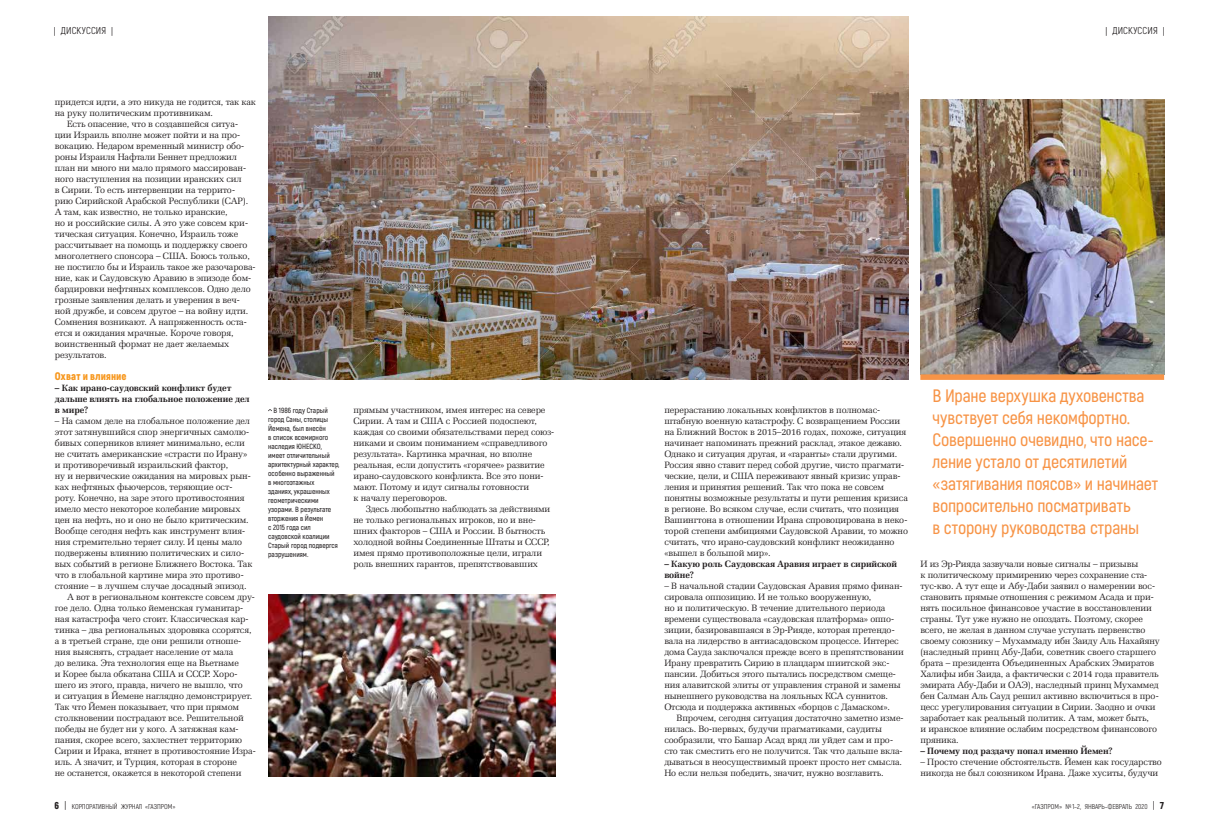
<style>
.page{position:relative;width:1219px;height:837px;background:#fff}
.page>*{position:absolute;margin:0;border:0;box-sizing:border-box;transform-origin:0 0}
.t1{font:600 18px/22px "Akrobat";letter-spacing:-.01em;color:#f79447}
.t2{font:900 11px "Akrobat";letter-spacing:.015em;color:#f7971d}
.t3{font:10px "Akrobat";letter-spacing:.015em;color:#231f20}
.t4{font:9.2px/11px "Zapf Elliptical 711 BT";letter-spacing:-.015em;color:#231f20}
.t5{font:700 9.2px/11px "Zapf Elliptical 711 BT";letter-spacing:-.015em;color:#231f20}
.t6{font:600 7.5px/9px "Akrobat";color:#231f20}
.t7{font:7px "Akrobat";color:#231f20}
.s1{font-weight:900;font-size:10px}
.s2{font-size:10px}
.s3{font-weight:600;font-size:5px}
</style>
<div class="page">
<img style="left:268px;top:594px;width:287px;height:182px">
<img style="left:920px;top:99px;width:244px;height:275px">
<div style="left:920px;top:374px;width:244px;height:6px;background:#f79447"></div>
<img style="left:268px;top:17px;width:640px;height:363px">
<p class="t3" style="left:54px;top:25px;width:61px">| ДИСКУССИЯ |</p>
<p class="t3" style="left:1105px;top:25px;width:61px">| ДИСКУССИЯ |</p>
<p class="t4" style="left:55px;top:96px;width:203px">придется идти, а это никуда не годится, так как</p>
<p class="t4" style="left:55px;top:107px;width:160px">на руку политическим противникам.</p>
<p class="t4" style="left:67px;top:118px;width:172px">Есть опасение, что в создавшейся ситуа-</p>
<p class="t4" style="left:55px;top:129px;width:187px">ции Израиль вполне может пойти и на про-</p>
<p class="t4" style="left:55px;top:140px;width:191px">вокацию. Недаром временный министр обо-</p>
<p class="t4" style="left:55px;top:151px;width:184px">роны Израиля Нафтали Беннет предложил</p>
<p class="t4" style="left:55px;top:162px;width:193px">план ни много ни мало прямого массирован-</p>
<p class="t4" style="left:55px;top:173px;width:188px">ного наступления на позиции иранских сил</p>
<p class="t4" style="left:55px;top:184px;width:182px">в Сирии. То есть интервенции на террито-</p>
<p class="t4" style="left:55px;top:195px;width:195px">рию Сирийской Арабской Республики (САР).</p>
<p class="t4" style="left:55px;top:206px;width:174px">А там, как известно, не только иранские,</p>
<p class="t4" style="left:55px;top:217px;width:195px">но и российские силы. А это уже совсем кри-</p>
<p class="t4" style="left:55px;top:228px;width:185px">тическая ситуация. Конечно, Израиль тоже</p>
<p class="t4" style="left:55px;top:239px;width:194px">рассчитывает на помощь и поддержку своего</p>
<p class="t4" style="left:55px;top:250px;width:197px">многолетнего спонсора – США. Боюсь только,</p>
<p class="t4" style="left:55px;top:261px;width:202px">не постигло бы и Израиль такое же разочарова-</p>
<p class="t4" style="left:55px;top:272px;width:198px">ние, как и Саудовскую Аравию в эпизоде бом-</p>
<p class="t4" style="left:55px;top:283px;width:197px">бардировки нефтяных комплексов. Одно дело</p>
<p class="t4" style="left:55px;top:294px;width:187px">грозные заявления делать и уверения в веч-</p>
<p class="t4" style="left:55px;top:305px;width:195px">ной дружбе, и совсем другое – на войну идти.</p>
<p class="t4" style="left:55px;top:316px;width:194px">Сомнения возникают. А напряженность оста-</p>
<p class="t4" style="left:55px;top:327px;width:180px">ется и ожидания мрачные. Короче говоря,</p>
<p class="t4" style="left:55px;top:338px;width:176px">воинственный формат не дает желаемых</p>
<p class="t4" style="left:55px;top:349px;width:53px">результатов.</p>
<p class="t2" style="left:55px;top:369px;width:73px">Охват и влияние</p>
<p class="t5" style="left:55px;top:382px;width:196px">– Как ирано-саудовский конфликт будет дальше влиять на глобальное положение дел в мире?</p>
<p class="t4" style="left:55px;top:415px;width:197px">– На самом деле на глобальное положение дел</p>
<p class="t4" style="left:55px;top:426px;width:196px">этот затянувшийся спор энергичных самолю-</p>
<p class="t4" style="left:55px;top:437px;width:191px">бивых соперников влияет минимально, если</p>
<p class="t4" style="left:55px;top:448px;width:194px">не считать американские «страсти по Ирану»</p>
<p class="t4" style="left:55px;top:459px;width:175px">и противоречивый израильский фактор,</p>
<p class="t4" style="left:55px;top:470px;width:197px">ну и нервические ожидания на мировых рын-</p>
<p class="t4" style="left:55px;top:481px;width:179px">ках нефтяных фьючерсов, теряющие ост-</p>
<p class="t4" style="left:55px;top:492px;width:191px">роту. Конечно, на заре этого противостояния</p>
<p class="t4" style="left:55px;top:503px;width:187px">имело место некоторое колебание мировых</p>
<p class="t4" style="left:55px;top:514px;width:195px">цен на нефть, но и оно не было критическим.</p>
<p class="t4" style="left:55px;top:525px;width:192px">Вообще сегодня нефть как инструмент влия-</p>
<p class="t4" style="left:55px;top:536px;width:189px">ния стремительно теряет силу. И цены мало</p>
<p class="t4" style="left:55px;top:547px;width:191px">подвержены влиянию политических и сило-</p>
<p class="t4" style="left:55px;top:558px;width:199px">вых событий в регионе Ближнего Востока. Так</p>
<p class="t4" style="left:55px;top:569px;width:190px">что в глобальной картине мира это противо-</p>
<p class="t4" style="left:55px;top:580px;width:193px">стояние – в лучшем случае досадный эпизод.</p>
<p class="t4" style="left:67px;top:591px;width:189px">А вот в региональном контексте совсем дру-</p>
<p class="t4" style="left:55px;top:602px;width:190px">гое дело. Одна только йеменская гуманитар-</p>
<p class="t4" style="left:55px;top:613px;width:195px">ная катастрофа чего стоит. Классическая кар-</p>
<p class="t4" style="left:55px;top:624px;width:198px">тинка – два региональных здоровяка ссорятся,</p>
<p class="t4" style="left:55px;top:635px;width:188px">а в третьей стране, где они решили отноше-</p>
<p class="t4" style="left:55px;top:646px;width:180px">ния выяснять, страдает население от мала</p>
<p class="t4" style="left:55px;top:657px;width:186px">до велика. Эта технология еще на Вьетнаме</p>
<p class="t4" style="left:55px;top:668px;width:184px">и Корее была обкатана США и СССР. Хоро-</p>
<p class="t4" style="left:55px;top:679px;width:189px">шего из этого, правда, ничего не вышло, что</p>
<p class="t4" style="left:55px;top:690px;width:199px">и ситуация в Йемене наглядно демонстрирует.</p>
<p class="t4" style="left:55px;top:701px;width:186px">Так что Йемен показывает, что при прямом</p>
<p class="t4" style="left:55px;top:712px;width:191px">столкновении пострадают все. Решительной</p>
<p class="t4" style="left:55px;top:723px;width:185px">победы не будет ни у кого. А затяжная кам-</p>
<p class="t4" style="left:55px;top:734px;width:189px">пания, скорее всего, захлестнет территорию</p>
<p class="t4" style="left:55px;top:745px;width:202px">Сирии и Ирака, втянет в противостояние Изра-</p>
<p class="t4" style="left:55px;top:756px;width:184px">иль. А значит, и Турция, которая в стороне</p>
<p class="t4" style="left:55px;top:767px;width:188px">не останется, окажется в некоторой степени</p>
<p class="t6" style="left:268px;top:406px;width:73px;text-indent:5px">В 1986 году Старый город Саны, столицы<br>Йемена, был внесён<br>в список всемирного наследия ЮНЕСКО, имеет отличительный архитектурный характер, особенно выраженный в многоэтажных зданиях, украшенных геометрическими узорами. В результате вторжения в Йемен<br>с 2015 года сил саудовской коалиции<br>Старый город подвергся разрушениям.</p>
<p class="t4" style="left:353px;top:404px;width:202px">прямым участником, имея интерес на севере Сирии. А там и США с Россией подоспеют, каждая со своими обязательствами перед союз&shy;никами и своим пониманием «справедливого результата». Картинка мрачная, но вполне реальная, если допустить «горячее» развитие ирано-саудовского конфликта. Все это пони&shy;мают. Потому и идут сигналы готовности<br>к началу переговоров.</p>
<p class="t4" style="left:353px;top:503px;width:198px;text-indent:12px">Здесь любопытно наблюдать за действиями не только региональных игроков, но и вне&shy;шних факторов – США и России. В бытность холодной войны Соединенные Штаты и СССР, имея прямо противоположные цели, играли роль внешних гарантов, препятствовавших</p>
<p class="t4" style="left:664px;top:404px;width:245px">перерастанию локальных конфликтов в полномас&shy;штабную военную катастрофу. С возвращением России на Ближний Восток в 2015–2016 годах, похоже, ситуация начинает напоминать прежний расклад, этакое дежавю.<br>Однако и ситуация другая, и «гаранты» стали другими.<br>Россия явно ставит перед собой другие, чисто прагмати&shy;ческие, цели, и США переживают явный кризис управ&shy;ления и принятия решений. Так что пока не совсем понятны возможные результаты и пути решения кризиса в регионе. Во всяком случае, если считать, что позиция Вашингтона в отношении Ирана спровоцирована в неко&shy;торой степени амбициями Саудовской Аравии, то можно считать, что ирано-саудовский конфликт неожиданно «вышел в большой мир».</p>
<p class="t5" style="left:664px;top:558px;width:234px">– Какую роль Саудовская Аравия играет в сирийской войне?</p>
<p class="t4" style="left:664px;top:580px;width:241px">– В начальной стадии Саудовская Аравия прямо финан&shy;сировала оппозицию. И не только вооруженную,<br>но и политическую. В течение длительного периода времени существовала «саудовская платформа» оппо&shy;зиции, базировавшаяся в Эр-Рияде, которая претендо&shy;вала на лидерство в антиасадовском процессе. Интерес дома Сауда заключался прежде всего в препятствовании Ирану превратить Сирию в плацдарм шиитской экс&shy;пансии. Добиться этого пытались посредством смеще&shy;ния алавитской элиты от управления страной и замены нынешнего руководства на лояльных КСА суннитов.<br>Отсюда и поддержка активных «борцов с Дамаском».</p>
<p class="t4" style="left:664px;top:712px;width:241px;text-indent:12px">Впрочем, сегодня ситуация достаточно заметно изме&shy;нилась. Во-первых, будучи прагматиками, саудиты сообразили, что Башар Асад вряд ли уйдет сам и про&shy;сто так сместить его не получится. Так что дальше вкла&shy;дываться в неосуществимый проект просто нет смысла.<br>Но если нельзя победить, значит, нужно возглавить.</p>
<h1 class="t1" style="left:932px;top:384px;width:227px">В Иране верхушка духовенства чувствует себя некомфортно.<br>Совершенно очевидно, что насе&shy;ление устало от десятилетий «затягивания поясов» и начинает вопросительно посматривать<br>в сторону руководства страны</h1>
<p class="t4" style="left:920px;top:558px;width:241px">И из Эр-Рияда зазвучали новые сигналы – призывы<br>к политическому примирению через сохранение ста&shy;тус-кво. А тут еще и Абу-Даби заявил о намерении вос&shy;становить прямые отношения с режимом Асада и при&shy;нять посильное финансовое участие в восстановлении страны. Тут уже нужно не опоздать. Поэтому, скорее всего, не желая в данном случае уступать первенство своему союзнику – Мухаммаду ибн Заиду Аль Нахайяну (наследный принц Абу-Даби, советник своего старшего брата – президента Объединенных Арабских Эмиратов Халифы ибн Заида, а фактически с 2014 года правитель эмирата Абу-Даби и ОАЭ), наследный принц Мухаммед бен Салман Аль Сауд решил активно включиться в про&shy;цесс урегулирования ситуации в Сирии. Заодно и очки заработает как реальный политик. А там, может быть,<br>и иранское влияние ослабим посредством финансового пряника.</p>
<p class="t5" style="left:920px;top:745px;width:194px">– Почему под раздачу попал именно Йемен?</p>
<p class="t4" style="left:920px;top:756px;width:243px">– Просто стечение обстоятельств. Йемен как государство никогда не был союзником Ирана. Даже хуситы, будучи</p>
<p class="t7" style="left:55px;top:802px;width:122px"><span class="s1">6</span> <span class="s2">|</span> КОРПОРАТИВНЫЙ ЖУРНАЛ «ГАЗПРОМ»</p>
<p class="t7" style="left:1032px;top:802px;width:134px">«ГАЗПРОМ» N<sup>o</sup><span class="s3">–</span> 1–2, ЯНВАРЬ–ФЕВРАЛЬ 2020 <span class="s2">|</span> <span class="s1">7</span></p>
</div>
